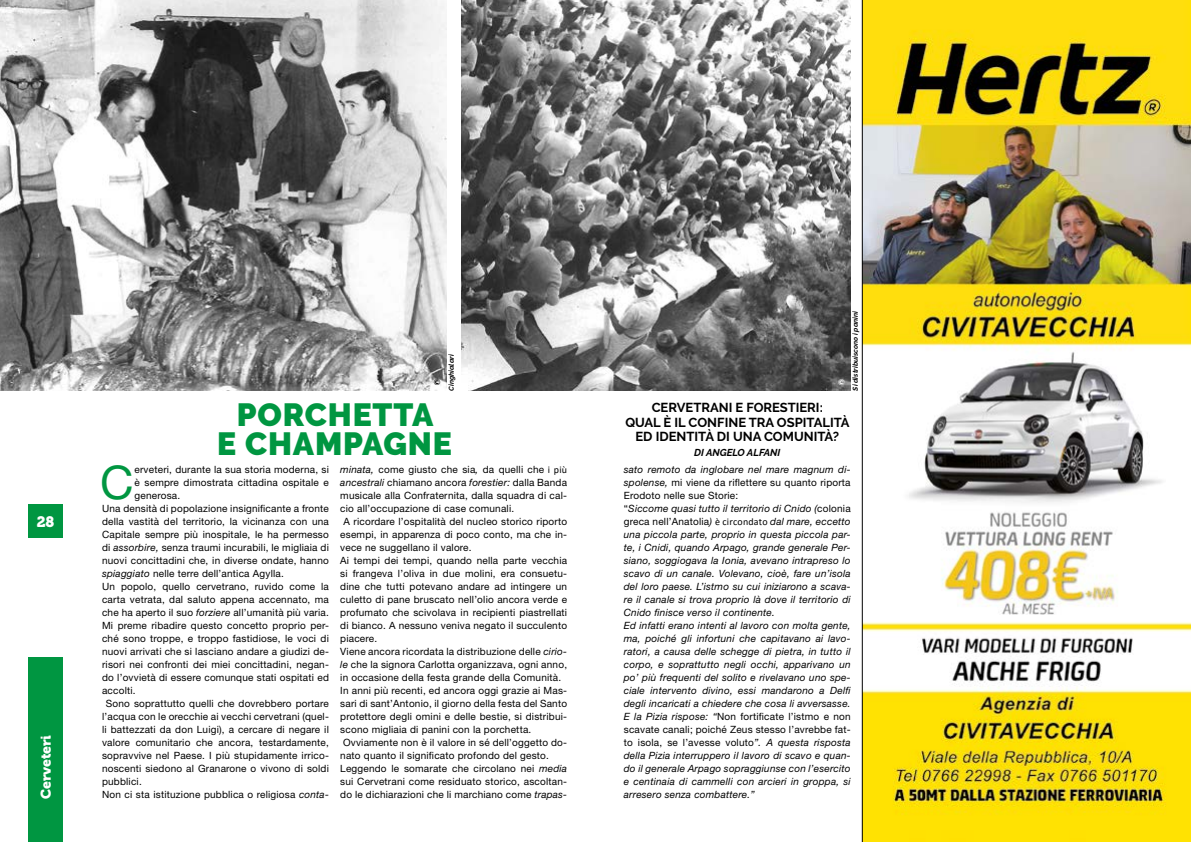
<style>
.page{position:relative;width:1191px;height:842px;background:#fff}
.page>*{position:absolute;margin:0;border:0;box-sizing:border-box;transform-origin:0 0}
.t1{font:46.4px "Helvetica Neue LT Std";color:#009641}
.t2{font:900 32px/29px "Raleway";letter-spacing:.025em;color:#009641;text-align:center}
.t3{font:15px "Museo 900";color:#fff}
.t4{font:14px "Museo 900";color:#fff}
.t5{font:700 13px/14px "Raleway";color:#000;text-align:center}
.t6{font:10px "Helvetica Neue LT Std";letter-spacing:.02em;color:#000}
.t7{font:italic 10px/13px "Helvetica Neue LT Std";letter-spacing:.02em;color:#000}
.t8{font:italic 700 10px "Raleway";color:#000}
.t9{font:700 8px "Raleway";color:#000}
.t10{font:700 8px "Raleway";color:#fff}
.t11{font:italic 700 7px "Raleway";letter-spacing:-.005em;color:#000}
.s1{font-style:italic}
.s2{font-family:"Calibri"}
.s3{font-style:normal}
.s4{font-family:"Calibri";font-style:normal}
</style>
<div class="page">
<img style="left:0;top:0;width:446px;height:390px">
<img style="left:461px;top:0;width:389px;height:390px">
<div style="left:28px;top:505px;width:35px;height:33px;background:#009641"></div>
<div style="left:28px;top:658px;width:35px;height:184px;background:#009641"></div>
<img style="left:862px;top:0;width:329px;height:842px">
<h3 class="t3" style="left:37px;top:513px;width:19px">28</h3>
<h3 class="t4" style="left:38px;top:799px;width:66px;rotate:-90deg">Cerveteri</h3>
<p class="t11" style="left:447px;top:390px;width:38px;rotate:-90deg">Cinghialari</p>
<p class="t9" style="left:434px;top:378px;width:8px">©</p>
<p class="t10" style="left:838px;top:378px;width:8px">©</p>
<p class="t11" style="left:851px;top:390px;width:81px;rotate:-90deg">Si distribuiscono i panini</p>
<h2 class="t2" style="left:217px;top:401px;width:236px">PORCHETTA<br>E CHAMPAGNE</h2>
<h1 class="t1" style="left:100px;top:455px;width:35px">C</h1>
<p class="t6" style="left:134px;top:463px;width:196px">erveteri, durante la sua storia moderna, si</p>
<p class="t6" style="left:134px;top:476px;width:196px">è sempre dimostrata cittadina ospitale e</p>
<p class="t6" style="left:134px;top:489px;width:47px">generosa.</p>
<p class="t6" style="left:102px;top:502px;width:228px">Una densità di popolazione insignificante a fronte</p>
<p class="t6" style="left:102px;top:515px;width:228px">della vastità del territorio, la vicinanza con una</p>
<p class="t6" style="left:102px;top:528px;width:228px">Capitale sempre più inospitale, le ha permesso</p>
<p class="t6" style="left:102px;top:541px;width:228px">di <span class="s1">assorbire,</span> senza traumi incurabili, le migliaia di</p>
<p class="t6" style="left:102px;top:554px;width:228px">nuovi concittadini che, in diverse ondate, hanno</p>
<p class="t6" style="left:102px;top:567px;width:183px"><span class="s1">spiaggiato</span> nelle terre dell’antica Agylla.</p>
<p class="t6" style="left:102px;top:580px;width:228px">Un popolo, quello cervetrano, ruvido come la</p>
<p class="t6" style="left:102px;top:593px;width:228px">carta vetrata, dal saluto appena accennato, ma</p>
<p class="t6" style="left:102px;top:606px;width:228px">che ha aperto il suo <span class="s1">forziere</span> all’umanità più varia.</p>
<p class="t6" style="left:102px;top:619px;width:228px">Mi preme ribadire questo concetto proprio per-</p>
<p class="t6" style="left:102px;top:632px;width:228px">ché sono troppe, e troppo fastidiose, le voci di</p>
<p class="t6" style="left:102px;top:645px;width:228px">nuovi arrivati che si lasciano andare a giudizi de-</p>
<p class="t6" style="left:102px;top:658px;width:228px">risori nei confronti dei miei concittadini, negan-</p>
<p class="t6" style="left:102px;top:671px;width:228px">do l’ovvietà di essere comunque stati ospitati ed</p>
<p class="t6" style="left:102px;top:684px;width:35px">accolti.</p>
<p class="t6" style="left:106px;top:697px;width:224px">Sono soprattutto quelli che dovrebbero portare</p>
<p class="t6" style="left:102px;top:710px;width:228px">l’acqua con le orecchie ai vecchi cervetrani (quel-</p>
<p class="t6" style="left:102px;top:723px;width:228px">li battezzati da don Luigi), a cercare di negare il</p>
<p class="t6" style="left:102px;top:736px;width:228px">valore comunitario che ancora, testardamente,</p>
<p class="t6" style="left:102px;top:749px;width:228px">sopravvive nel Paese. I più stupidamente irrico-</p>
<p class="t6" style="left:102px;top:762px;width:228px">noscenti siedono al Granarone o vivono di soldi</p>
<p class="t6" style="left:102px;top:775px;width:41px">pubblici.</p>
<p class="t6" style="left:102px;top:788px;width:228px">Non ci sta istituzione pubblica o religiosa <span class="s1">conta-</span></p>
<p class="t6" style="left:340px;top:464px;width:228px"><span class="s1">minata,</span> come giusto che sia<span class="s1">,</span> da quelli che <span class="s2">i più</span></p>
<p class="t6" style="left:340px;top:477px;width:228px"><span class="s1">ancestrali</span> chiamano ancora <span class="s1">forestier:</span> dalla Banda</p>
<p class="t6" style="left:340px;top:490px;width:228px">musicale alla Confraternita, dalla squadra di cal-</p>
<p class="t6" style="left:340px;top:503px;width:175px">cio all’occupazione di case comunali.</p>
<p class="t6" style="left:343px;top:516px;width:225px">A ricordare l’ospitalità del nucleo storico riporto</p>
<p class="t6" style="left:340px;top:529px;width:228px">esempi, in apparenza di poco conto, ma che in-</p>
<p class="t6" style="left:340px;top:542px;width:133px">vece ne suggellano il valore.</p>
<p class="t6" style="left:340px;top:555px;width:228px">Ai tempi dei tempi, quando nella parte vecchia</p>
<p class="t6" style="left:340px;top:568px;width:228px">si frangeva l’oliva in due molini, era consuetu-</p>
<p class="t6" style="left:340px;top:581px;width:228px">dine che tutti potevano andare ad intingere un</p>
<p class="t6" style="left:340px;top:594px;width:228px">culetto di pane bruscato nell’olio ancora verde e</p>
<p class="t6" style="left:340px;top:607px;width:228px">profumato che scivolava in recipienti piastrellati</p>
<p class="t6" style="left:340px;top:620px;width:228px">di bianco. A nessuno veniva negato il succulento</p>
<p class="t6" style="left:340px;top:633px;width:38px">piacere.</p>
<p class="t6" style="left:340px;top:646px;width:228px">Viene ancora ricordata la distribuzione delle <span class="s1">cirio-</span></p>
<p class="t6" style="left:340px;top:659px;width:228px"><span class="s1">le</span> che la signora Carlotta organizzava, ogni anno,</p>
<p class="t6" style="left:340px;top:672px;width:222px">in occasione della festa grande della Comunità.</p>
<p class="t6" style="left:340px;top:685px;width:228px">In anni più recenti, ed ancora oggi grazie ai Mas-</p>
<p class="t6" style="left:340px;top:698px;width:228px">sari di sant’Antonio, il giorno della festa del Santo</p>
<p class="t6" style="left:340px;top:711px;width:228px">protettore degli omini e delle bestie, si distribui-</p>
<p class="t6" style="left:340px;top:724px;width:193px">scono migliaia di panini con la porchetta.</p>
<p class="t6" style="left:343px;top:737px;width:225px">Ovviamente non è il valore in sé dell’oggetto do-</p>
<p class="t6" style="left:340px;top:750px;width:210px">nato quanto il significato profondo del gesto.</p>
<p class="t6" style="left:340px;top:763px;width:228px">Leggendo le somarate che circolano nei <span class="s1">media</span></p>
<p class="t6" style="left:340px;top:776px;width:228px">sui Cervetrani come residuato storico, ascoltan-</p>
<p class="t6" style="left:340px;top:789px;width:228px">do le dichiarazioni che li marchiano come <span class="s1">trapas-</span></p>
<h3 class="t5" style="left:625px;top:401px;width:226px">CERVETRANI E FORESTIERI:<br>QUAL È IL CONFINE TRA OSPITALITÀ<br>ED IDENTITÀ DI UNA COMUNITÀ?</h3>
<p class="t8" style="left:694px;top:446px;width:88px">DI ANGELO ALFANI</p>
<p class="t7" style="left:624px;top:462px;width:228px">sato remoto da inglobare nel mare magnum di&shy;spolense, <span class="s3">mi viene da riflettere su quanto riporta Erodoto nelle sue Storie:<br>“</span>Siccome quasi tutto il territorio di Cnido (<span class="s3">colonia greca nell’Anatolia</span>) <span class="s4">è circondato</span> dal mare, eccetto una piccola parte, proprio in questa piccola par&shy;te, i Cnidi, quando Arpago, grande generale Per&shy;siano, soggiogava la Ionia, avevano intrapreso lo scavo di un canale. Volevano, cioè, fare un’isola del loro paese. L’istmo su cui iniziarono a scava&shy;re il canale si trova proprio là dove il territorio di Cnido finisce verso il continente.<br>Ed infatti erano intenti al lavoro con molta gente, ma, poiché gli infortuni che capitavano ai lavo&shy;ratori, a causa delle schegge di pietra, in tutto il corpo, e soprattutto negli occhi, apparivano un po’ più frequenti del solito e rivelavano uno spe&shy;ciale intervento divino, essi mandarono a Delfi degli incaricati a chiedere che cosa li avversasse.<br>E la Pizia rispose: “<span class="s3">Non fortificate l’istmo e non scavate canali; poiché Zeus stesso l’avrebbe fat&shy;to isola, se l’avesse voluto</span>”. A questa risposta della Pizia interruppero il lavoro di scavo e quan&shy;do il generale Arpago sopraggiunse con l’esercito e centinaia di cammelli con arcieri in groppa, si arresero senza combattere.”</p>
</div>
